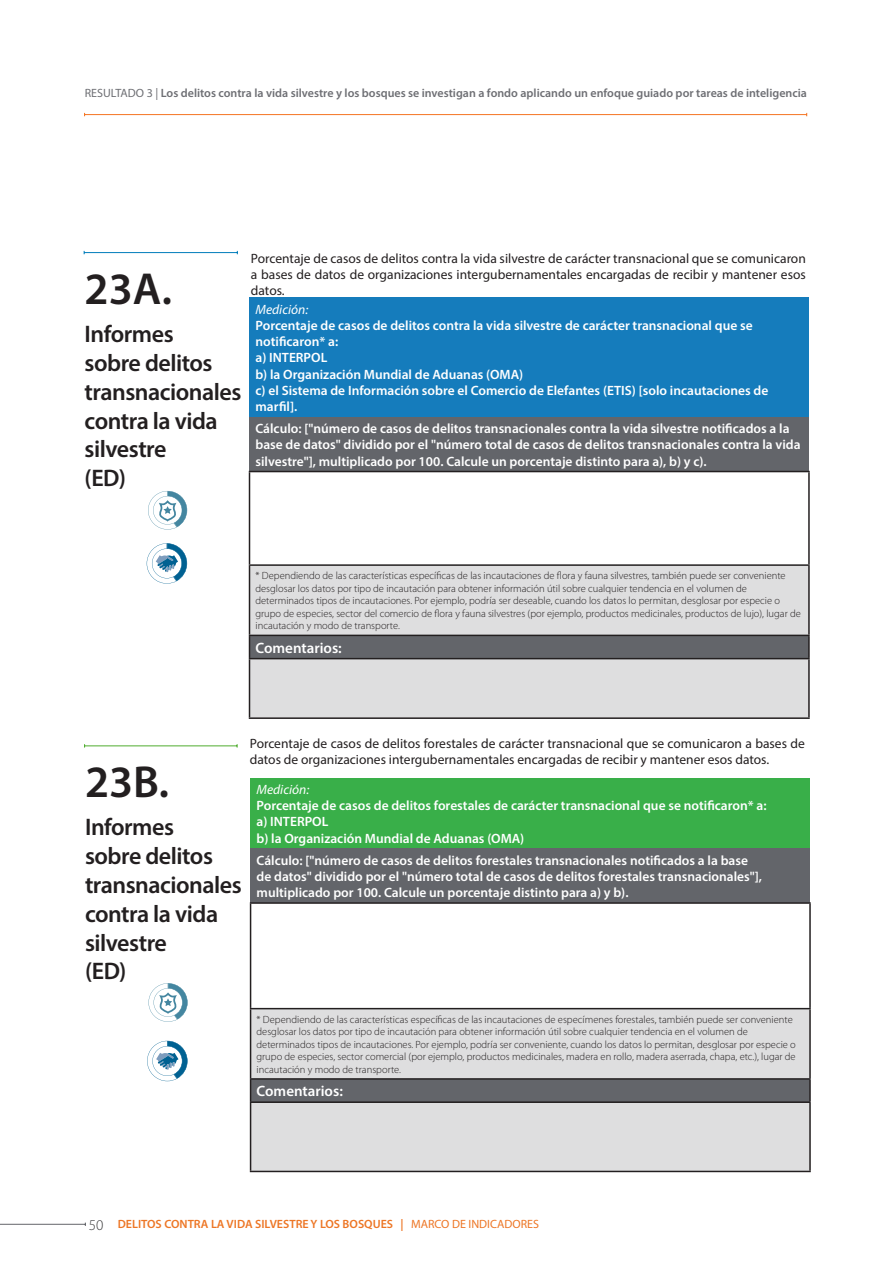
<style>
.page{position:relative;width:893px;height:1263px;background:#fff}
.page>*{position:absolute;margin:0;border:0;box-sizing:border-box;transform-origin:0 0}
.t1{font:600 45px "Myriad Pro";color:#231f20}
.t2{font:600 24px/28.8px "Myriad Pro";letter-spacing:-.02em;color:#231f20}
.t3{font:600 15px "Myriad Pro";color:#fff}
.t4{font:600 13.5px/16.2px "Myriad Pro";color:#fff}
.t5{font:13.5px/16.2px "Myriad Pro";color:#231f20;text-align:justify}
.t6{font:italic 13.5px "Myriad Pro";color:#fff}
.t7{font:600 12px "Myriad Pro";color:#6e6f74}
.t8{font:600 12px "Myriad Pro";color:#ed7625}
.t9{font:300 10.5px/12.6px "Myriad Pro";color:#231f20}
.s1{font-weight:400}
.s2{font-weight:300;font-size:15px;color:#3e3e3f}
</style>
<div class="page">
<hr style="left:0;top:1224px;width:85px;height:1px;background:#63656a">
<hr style="left:85px;top:114px;width:722px;height:1px;background:#f57523">
<div style="left:249px;top:298px;width:560px;height:119px;background:#157cbc"></div>
<div style="left:249px;top:417px;width:560px;height:54px;background:#63656a"></div>
<div style="left:250px;top:566px;width:558px;height:151px;background:#dededf"></div>
<div style="left:249px;top:635px;width:560px;height:24px;background:#63656a"></div>
<hr style="left:249px;top:471px;width:561px;height:1px;background:#231f20">
<hr style="left:249px;top:472px;width:1px;height:92px;background:#231f20">
<hr style="left:808px;top:472px;width:2px;height:92px;background:#231f20">
<hr style="left:249px;top:564px;width:561px;height:2px;background:#231f20">
<hr style="left:249px;top:566px;width:1px;height:69px;background:#231f20">
<hr style="left:808px;top:566px;width:2px;height:69px;background:#231f20">
<hr style="left:249px;top:635px;width:561px;height:1px;background:#231f20">
<svg style="left:249px;top:636px;width:1px;height:22px"></svg>
<hr style="left:808px;top:636px;width:2px;height:22px;background:#231f20">
<hr style="left:808px;top:659px;width:2px;height:58px;background:#231f20">
<hr style="left:249px;top:658px;width:561px;height:1px;background:#231f20">
<hr style="left:249px;top:659px;width:1px;height:58px;background:#231f20">
<hr style="left:249px;top:717px;width:561px;height:2px;background:#231f20">
<div style="left:251px;top:778px;width:559px;height:70px;background:#39af49"></div>
<div style="left:251px;top:848px;width:559px;height:55px;background:#63656a"></div>
<div style="left:251px;top:1009px;width:558px;height:162px;background:#dededf"></div>
<div style="left:251px;top:1079px;width:559px;height:23px;background:#63656a"></div>
<hr style="left:250px;top:902px;width:561px;height:2px;background:#231f20">
<hr style="left:250px;top:904px;width:1px;height:104px;background:#231f20">
<hr style="left:809px;top:904px;width:2px;height:104px;background:#231f20">
<hr style="left:250px;top:1008px;width:561px;height:1px;background:#231f20">
<hr style="left:250px;top:1009px;width:1px;height:69px;background:#231f20">
<hr style="left:809px;top:1009px;width:2px;height:69px;background:#231f20">
<hr style="left:250px;top:1078px;width:561px;height:2px;background:#231f20">
<svg style="left:250px;top:1080px;width:1px;height:21px"></svg>
<hr style="left:809px;top:1080px;width:2px;height:21px;background:#231f20">
<hr style="left:809px;top:1103px;width:2px;height:68px;background:#231f20">
<hr style="left:250px;top:1101px;width:561px;height:2px;background:#231f20">
<hr style="left:250px;top:1103px;width:1px;height:68px;background:#231f20">
<hr style="left:250px;top:1171px;width:561px;height:1px;background:#231f20">
<hr style="left:84px;top:252px;width:153px;height:1px;background:#007dbb">
<hr style="left:85px;top:745px;width:152px;height:1px;background:#4fad2f">
<svg style="left:148px;top:491px;width:39px;height:39px"></svg>
<svg style="left:148px;top:983px;width:40px;height:39px"></svg>
<svg style="left:147px;top:543px;width:40px;height:41px"></svg>
<svg style="left:147px;top:1041px;width:41px;height:40px"></svg>
<p class="t7" style="left:85px;top:85px;width:724px"><span class="s1">RESULTADO 3 |</span> Los delitos contra la vida silvestre y los bosques se investigan a fondo aplicando un enfoque guiado por tareas de inteligencia</p>
<h1 class="t1" style="left:85px;top:260px;width:89px">23A.</h1>
<h2 class="t2" style="left:85px;top:319px;width:158px">Informes<br>sobre delitos transnacionales contra la vida silvestre<br>(ED)</h2>
<p class="t5" style="left:251px;top:250px;width:556px">Porcentaje de casos de delitos contra la vida silvestre de carácter transnacional que se comunicaron a bases de datos de organizaciones intergubernamentales encargadas de recibir y mantener esos datos.</p>
<p class="t6" style="left:255px;top:301px;width:54px">Medición:</p>
<p class="t4" style="left:255px;top:317px;width:514px">Porcentaje de casos de delitos contra la vida silvestre de carácter transnacional que se notificaron* a:<br>a) INTERPOL<br>b) la Organización Mundial de Aduanas (OMA)<br>c) el Sistema de Información sobre el Comercio de Elefantes (ETIS) [solo incautaciones de marfil].</p>
<p class="t4" style="left:255px;top:420px;width:547px">Cálculo: ["número de casos de delitos transnacionales contra la vida silvestre notificados a la base de datos" dividido por el "número total de casos de delitos transnacionales contra la vida silvestre"], multiplicado por 100. Calcule un porcentaje distinto para a), b) y c).</p>
<p class="t9" style="left:255px;top:569px;width:547px">* Dependiendo de las características específicas de las incautaciones de flora y fauna silvestres, también puede ser conveniente desglosar los datos por tipo de incautación para obtener información útil sobre cualquier tendencia en el volumen de determinados tipos de incautaciones. Por ejemplo, podría ser deseable, cuando los datos lo permitan, desglosar por especie o grupo de especies, sector del comercio de flora y fauna silvestres (por ejemplo, productos medicinales, productos de lujo), lugar de incautación y modo de transporte.</p>
<h3 class="t3" style="left:255px;top:638px;width:88px">Comentarios:</h3>
<h1 class="t1" style="left:85px;top:753px;width:86px">23B.</h1>
<h2 class="t2" style="left:85px;top:812px;width:158px">Informes<br>sobre delitos transnacionales contra la vida silvestre<br>(ED)</h2>
<p class="t5" style="left:250px;top:735px;width:556px">Porcentaje de casos de delitos forestales de carácter transnacional que se comunicaron a bases de datos de organizaciones intergubernamentales encargadas de recibir y mantener esos datos.</p>
<p class="t6" style="left:257px;top:781px;width:54px">Medición:</p>
<p class="t4" style="left:257px;top:797px;width:511px">Porcentaje de casos de delitos forestales de carácter transnacional que se notificaron* a: a) INTERPOL<br>b) la Organización Mundial de Aduanas (OMA)</p>
<p class="t4" style="left:257px;top:852px;width:507px">Cálculo: ["número de casos de delitos forestales transnacionales notificados a la base de datos" dividido por el "número total de casos de delitos forestales transnacionales"], multiplicado por 100. Calcule un porcentaje distinto para a) y b).</p>
<p class="t9" style="left:257px;top:1013px;width:541px">* Dependiendo de las características específicas de las incautaciones de especímenes forestales, también puede ser conveniente desglosar los datos por tipo de incautación para obtener información útil sobre cualquier tendencia en el volumen de determinados tipos de incautaciones. Por ejemplo, podría ser conveniente, cuando los datos lo permitan, desglosar por especie o grupo de especies, sector comercial (por ejemplo, productos medicinales, madera en rollo, madera aserrada, chapa, etc.), lugar de incautación y modo de transporte.</p>
<h3 class="t3" style="left:257px;top:1081px;width:88px">Comentarios:</h3>
<p class="t8" style="left:89px;top:1217px;width:452px"><span class="s2">50</span> DELITOS CONTRA LA VIDA SILVESTRE Y LOS BOSQUES | <span class="s1">MARCO DE INDICADORES</span></p>
</div>
